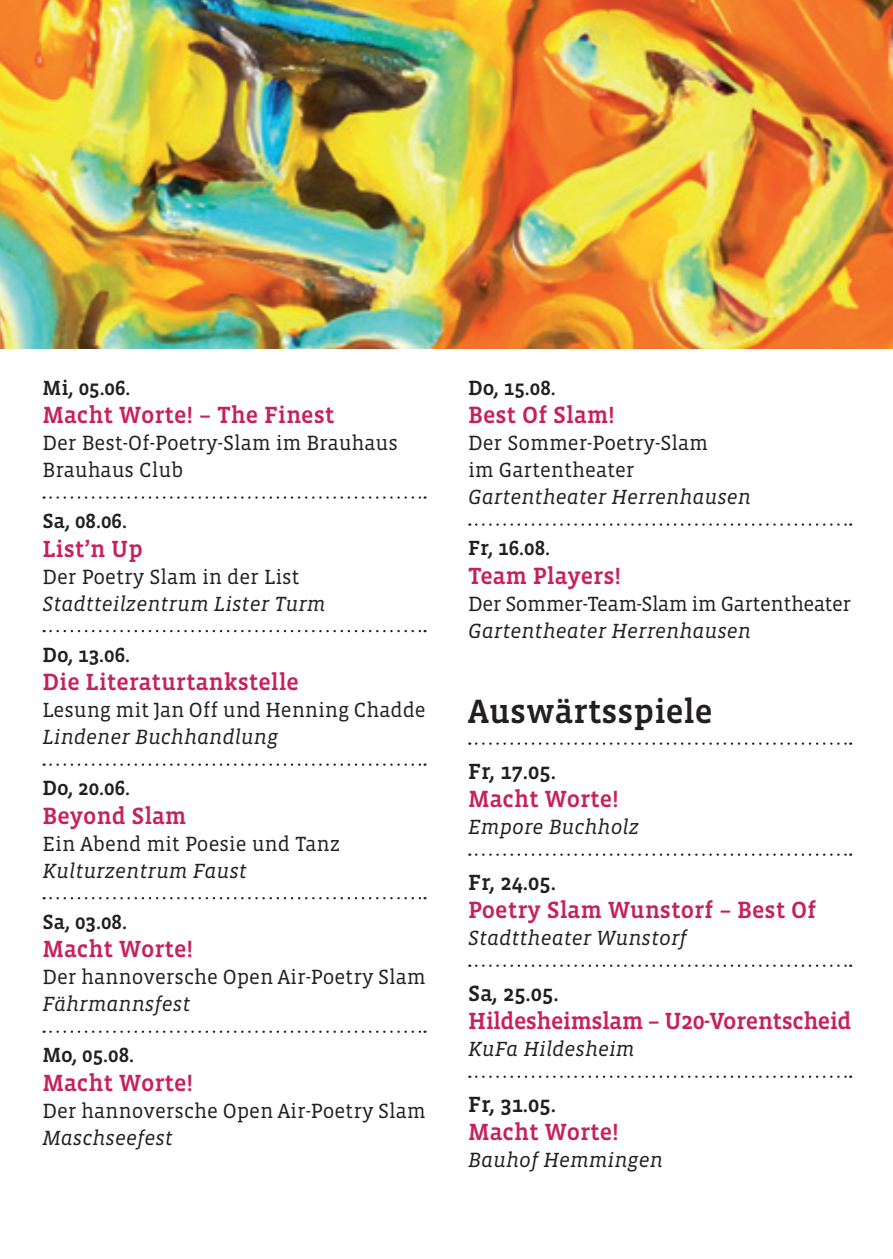
<style>
.page{position:relative;width:893px;height:1259px;background:#fff}
.page>*{position:absolute;margin:0;border:0;box-sizing:border-box;transform-origin:0 0}
.fl{font:500 34.5px "Vista Slab OTCE";color:#231f20}
.Ü_hed{font:500 24px "Vista Slab OTCE";color:#c7205c}
.Ü_hed-2{font:500 24px "Vista Slab OTCE";letter-spacing:-.02em;color:#c7205c}
.fl-2{font:500 22.5px "Vista Slab OTCE";color:#231f20}
.ü_fl{font:21px "Vista Slab OTCE";color:#231f20}
.it_7{font:italic 21px "Vista Slab OTCE";color:#231f20}
.ü_fl-2{font:500 21px "Vista Slab OTCE";color:#231f20}
.ü_fl-3{font:21px "Vista Slab OTCE";letter-spacing:-.02em;color:#231f20}
</style>
<div class="page">
<svg style="left:44px;top:496px;width:381px;height:3px"></svg>
<svg style="left:44px;top:630px;width:381px;height:2px"></svg>
<svg style="left:44px;top:763px;width:381px;height:3px"></svg>
<svg style="left:44px;top:897px;width:381px;height:2px"></svg>
<svg style="left:44px;top:1030px;width:381px;height:3px"></svg>
<svg style="left:476px;top:523px;width:375px;height:3px"></svg>
<svg style="left:476px;top:742px;width:375px;height:3px"></svg>
<svg style="left:476px;top:853px;width:375px;height:3px"></svg>
<svg style="left:476px;top:964px;width:375px;height:3px"></svg>
<svg style="left:476px;top:1075px;width:375px;height:3px"></svg>
<img style="left:0;top:0;width:893px;height:349px">
<p class="ü_fl-2" style="left:43px;top:376px;width:90px">Mi, 05.06.</p>
<p class="Ü_hed" style="left:43px;top:401px;width:293px">Macht Worte! – The Finest</p>
<p class="ü_fl" style="left:43px;top:431px;width:357px">Der Best-Of-Poetry-Slam im Brauhaus</p>
<p class="ü_fl" style="left:43px;top:458px;width:142px">Brauhaus Club</p>
<p class="ü_fl-2" style="left:43px;top:509px;width:86px">Sa, 08.06.</p>
<p class="Ü_hed" style="left:43px;top:535px;width:102px">List’n Up</p>
<p class="ü_fl" style="left:43px;top:565px;width:259px">Der Poetry Slam in der List</p>
<p class="it_7" style="left:43px;top:592px;width:285px">Stadtteilzentrum Lister Turm</p>
<p class="ü_fl-2" style="left:43px;top:643px;width:89px">Do, 13.06.</p>
<p class="Ü_hed" style="left:43px;top:668px;width:258px">Die Literaturtankstelle</p>
<p class="ü_fl" style="left:43px;top:698px;width:385px">Lesung mit Jan Off und Henning Chadde</p>
<p class="it_7" style="left:43px;top:725px;width:237px">Lindener Buchhandlung</p>
<p class="ü_fl-2" style="left:43px;top:776px;width:89px">Do, 20.06.</p>
<p class="Ü_hed" style="left:43px;top:802px;width:145px">Beyond Slam</p>
<p class="ü_fl" style="left:43px;top:832px;width:299px">Ein Abend mit Poesie und Tanz</p>
<p class="it_7" style="left:43px;top:859px;width:206px">Kulturzentrum Faust</p>
<p class="ü_fl-2" style="left:43px;top:910px;width:86px">Sa, 03.08.</p>
<p class="Ü_hed" style="left:43px;top:935px;width:152px">Macht Worte!</p>
<p class="ü_fl" style="left:43px;top:965px;width:385px">Der hannoversche Open Air-Poetry Slam</p>
<p class="it_7" style="left:43px;top:992px;width:149px">Fährmannsfest</p>
<p class="ü_fl-2" style="left:43px;top:1043px;width:93px">Mo, 05.08.</p>
<p class="Ü_hed" style="left:43px;top:1069px;width:152px">Macht Worte!</p>
<p class="ü_fl" style="left:43px;top:1099px;width:385px">Der hannoversche Open Air-Poetry Slam</p>
<p class="it_7" style="left:43px;top:1126px;width:132px">Maschseefest</p>
<p class="ü_fl-2" style="left:468px;top:376px;width:89px">Do, 15.08.</p>
<p class="Ü_hed" style="left:468px;top:401px;width:148px">Best Of Slam!</p>
<p class="ü_fl" style="left:468px;top:431px;width:241px">Der Sommer-Poetry-Slam</p>
<p class="ü_fl" style="left:468px;top:458px;width:168px">im Gartentheater</p>
<p class="it_7" style="left:468px;top:485px;width:284px">Gartentheater Herrenhausen</p>
<p class="ü_fl-2" style="left:468px;top:536px;width:83px">Fr, 16.08.</p>
<p class="Ü_hed" style="left:468px;top:562px;width:155px">Team Players!</p>
<p class="ü_fl-3" style="left:468px;top:592px;width:385px">Der Sommer-Team-Slam im Gartentheater</p>
<p class="it_7" style="left:468px;top:619px;width:284px">Gartentheater Herrenhausen</p>
<p class="fl" style="left:468px;top:692px;width:246px">Auswärtsspiele</p>
<p class="fl-2" style="left:468px;top:758px;width:89px">Fr, 17.05.</p>
<p class="Ü_hed" style="left:468px;top:785px;width:152px">Macht Worte!</p>
<p class="it_7" style="left:468px;top:815px;width:172px">Empore Buchholz</p>
<p class="fl-2" style="left:468px;top:869px;width:89px">Fr, 24.05.</p>
<p class="Ü_hed" style="left:468px;top:896px;width:350px">Poetry Slam Wunstorf – Best Of</p>
<p class="it_7" style="left:468px;top:926px;width:220px">Stadttheater Wunstorf</p>
<p class="fl-2" style="left:468px;top:980px;width:92px">Sa, 25.05.</p>
<p class="Ü_hed-2" style="left:468px;top:1007px;width:385px">Hildesheimslam – U20-Vorentscheid</p>
<p class="it_7" style="left:468px;top:1037px;width:168px">KuFa Hildesheim</p>
<p class="fl-2" style="left:468px;top:1091px;width:89px">Fr, 31.05.</p>
<p class="Ü_hed" style="left:468px;top:1118px;width:152px">Macht Worte!</p>
<p class="it_7" style="left:468px;top:1148px;width:196px">Bauhof Hemmingen</p>
</div>
